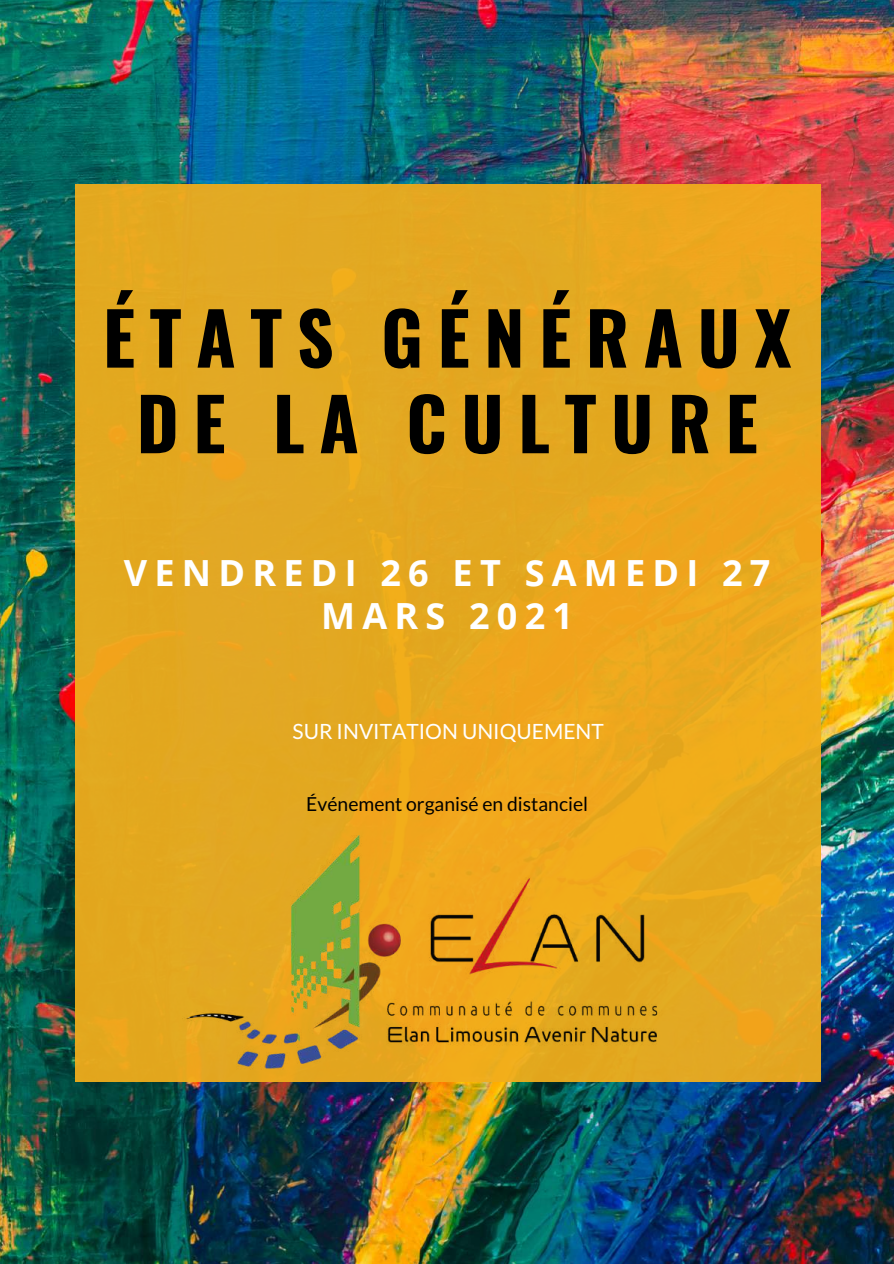
<style>
.page{position:relative;width:894px;height:1264px;background:#fff}
.page>*{position:absolute;margin:0;border:0;box-sizing:border-box;transform-origin:0 0}
.t1{font:700 72px/85.5px "Oswald";letter-spacing:.2em;color:#000;text-align:center}
.t2{font:700 36px/42.8px "Open Sans";letter-spacing:.2em;color:#fff;text-align:center}
.t3{font:21px "Lato";color:#fff}
.t4{font:19.35px "Lato";color:#000}
</style>
<div class="page">
<img style="left:0;top:0;width:893px;height:1263px">
<div style="left:75px;top:184px;width:745px;height:897px;background:linear-gradient(to right,#e1a821,#eba81e)"></div>
<img style="left:177px;top:817px;width:497px;height:270px">
<h1 class="t1" style="left:103px;top:292px;width:690px">ÉTATS GÉNÉRAUX<br>DE LA CULTURE</h1>
<h2 class="t2" style="left:124px;top:551px;width:648px">VENDREDI 26 ET SAMEDI 27<br>MARS 2021</h2>
<p class="t3" style="left:292px;top:718px;width:313px">SUR INVITATION UNIQUEMENT</p>
<p class="t4" style="left:306px;top:791px;width:283px">Événement organisé en distanciel</p>
</div>
